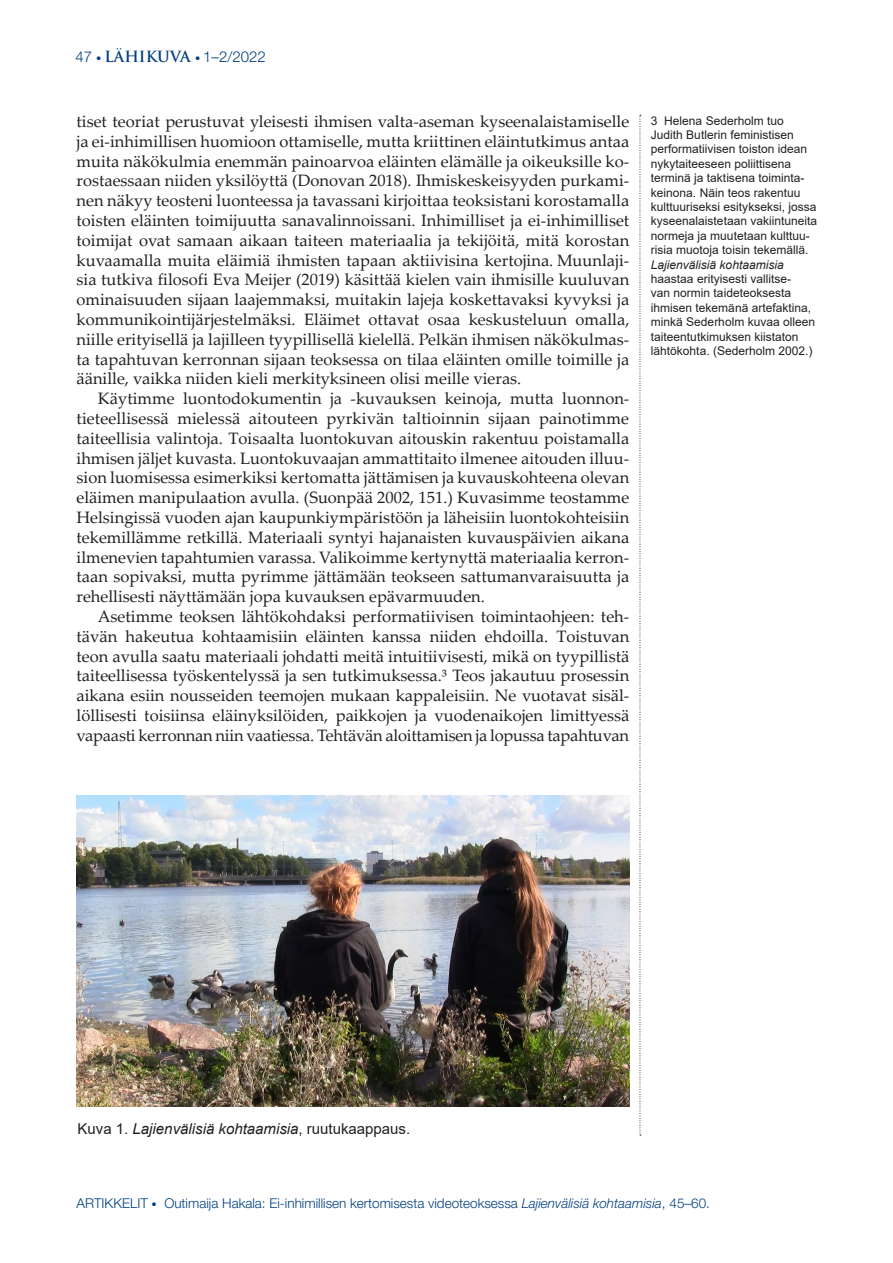
<style>
.page{position:relative;width:893px;height:1263px;background:#fff}
.page>*{position:absolute;margin:0;border:0;box-sizing:border-box;transform-origin:0 0}
.Artikkelit_leipis{font:16.5px/19.8px "Palatino Linotype";letter-spacing:-.01em;color:#231f20;text-align:justify}
.Artikkelit_leipis_1{font:16.5px/19.8px "Palatino Linotype";color:#231f20;text-align:justify}
.Kuvateksti{font:italic 15px "Arial";color:#231f20}
.t1{font:300 15px "Helvetica Neue";color:#003f80}
.t2{font:300 13.5px "Helvetica Neue";color:#003f80}
.Artikkeli_viitteet{font:12px/14.4px "Arial";color:#231f20}
.s1{font-size:10.5px}
.s2{font-family:"Trajan Pro";font-weight:700}
.s3{font-style:italic}
.s4{font-style:normal}
</style>
<div class="page">
<svg style="left:640px;top:115px;width:1px;height:1021px"></svg>
<img style="left:77px;top:795px;width:552px;height:311px">
<p class="t1" style="left:75px;top:47px;width:192px">47 <span class="s1">•</span> <span class="s2">LÄHIKUVA</span> <span class="s1">•</span> 1–2/2022</p>
<p class="Artikkelit_leipis_1" style="left:77px;top:111px;width:554px">tiset teoriat perustuvat yleisesti ihmisen valta-aseman kyseenalaistamiselle ja ei-inhimillisen huomioon ottamiselle, mutta kriittinen eläintutkimus antaa muita näkökulmia enemmän painoarvoa eläinten elämälle ja oikeuksille ko&shy;rostaessaan niiden yksilöyttä (Donovan 2018). Ihmiskeskeisyyden purkami&shy;nen näkyy teosteni luonteessa ja tavassani kirjoittaa teoksistani korostamalla toisten eläinten toimijuutta sanavalinnoissani. Inhimilliset ja ei-inhimilliset toimijat ovat samaan aikaan taiteen materiaalia ja tekijöitä, mitä korostan kuvaamalla muita eläimiä ihmisten tapaan aktiivisina kertojina. Muunlaji&shy;sia tutkiva filosofi Eva Meijer (2019) käsittää kielen vain ihmisille kuuluvan ominaisuuden sijaan laajemmaksi, muitakin lajeja koskettavaksi kyvyksi ja kommunikointijärjestelmäksi. Eläimet ottavat osaa keskusteluun omalla, niille erityisellä ja lajilleen tyypillisellä kielellä. Pelkän ihmisen näkökulmas&shy;ta tapahtuvan kerronnan sijaan teoksessa on tilaa eläinten omille toimille ja äänille, vaikka niiden kieli merkityksineen olisi meille vieras.</p>
<p class="Artikkelit_leipis" style="left:77px;top:388px;width:554px;text-indent:21px">Käytimme luontodokumentin ja -kuvauksen keinoja, mutta luonnon&shy;tieteellisessä mielessä aitouteen pyrkivän taltioinnin sijaan painotimme taiteellisia valintoja. Toisaalta luontokuvan aitouskin rakentuu poistamalla ihmisen jäljet kuvasta. Luontokuvaajan ammattitaito ilmenee aitouden illuu&shy;sion luomisessa esimerkiksi kertomatta jättämisen ja kuvauskohteena olevan eläimen manipulaation avulla. (Suonpää 2002, 151.) Kuvasimme teostamme Helsingissä vuoden ajan kaupunkiympäristöön ja läheisiin luontokohteisiin tekemillämme retkillä. Materiaali syntyi hajanaisten kuvauspäivien aikana ilmenevien tapahtumien varassa. Valikoimme kertynyttä materiaalia kerron&shy;taan sopivaksi, mutta pyrimme jättämään teokseen sattumanvaraisuutta ja rehellisesti näyttämään jopa kuvauksen epävarmuuden.</p>
<p class="Artikkelit_leipis" style="left:77px;top:606px;width:554px;text-indent:21px">Asetimme teoksen lähtökohdaksi performatiivisen toimintaohjeen: teh&shy;tävän hakeutua kohtaamisiin eläinten kanssa niiden ehdoilla. Toistuvan teon avulla saatu materiaali johdatti meitä intuitiivisesti, mikä on tyypillistä taiteellisessa työskentelyssä ja sen tutkimuksessa.³ Teos jakautuu prosessin aikana esiin nousseiden teemojen mukaan kappaleisiin. Ne vuotavat sisäl&shy;löllisesti toisiinsa eläinyksilöiden, paikkojen ja vuodenaikojen limittyessä vapaasti kerronnan niin vaatiessa. Tehtävän aloittamisen ja lopussa tapahtuvan</p>
<p class="Artikkeli_viitteet" style="left:651px;top:113px;width:168px">3 Helena Sederholm tuo<br>Judith Butlerin feministisen performatiivisen toiston idean nykytaiteeseen poliittisena terminä ja taktisena toiminta&shy;keinona. Näin teos rakentuu kulttuuriseksi esitykseksi, jossa kyseenalaistetaan vakiintuneita normeja ja muutetaan kulttuu&shy;risia muotoja toisin tekemällä.<br><span class="s3">Lajienvälisiä kohtaamisia </span>haastaa erityisesti vallitse-<br>van normin taideteoksesta ihmisen tekemänä artefaktina, minkä Sederholm kuvaa olleen taiteentutkimuksen kiistaton lähtökohta. (Sederholm 2002.)</p>
<p class="Kuvateksti" style="left:78px;top:1119px;width:334px"><span class="s4">Kuva 1.</span> Lajienvälisiä kohtaamisia<span class="s4">, ruutukaappaus.</span></p>
<p class="t2" style="left:77px;top:1195px;width:635px">ARTIKKELIT <span class="s1">•</span> Outimaija Hakala: Ei-inhimillisen kertomisesta videoteoksessa <span class="s3">Lajienvälisiä kohtaamisia</span>, 45–60.</p>
</div>
